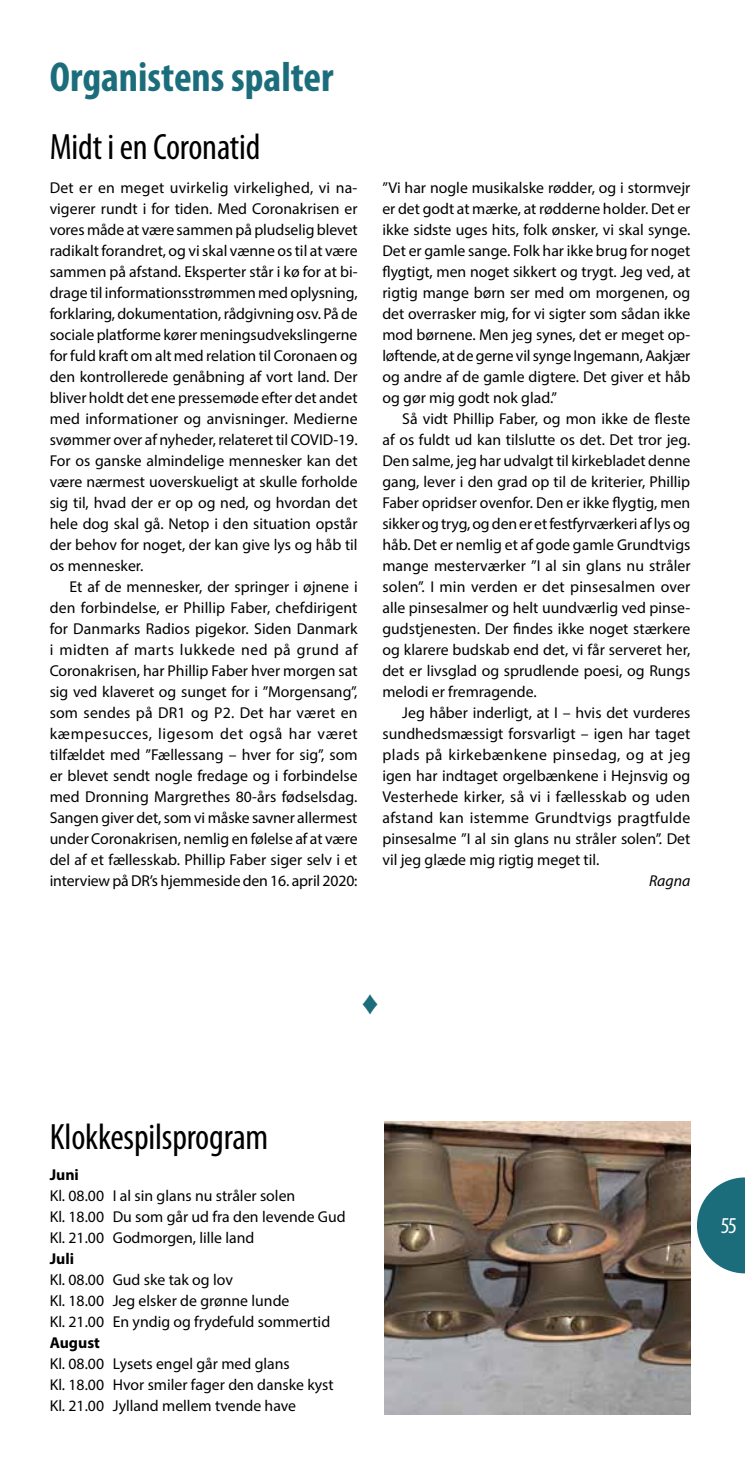
<style>
.page{position:relative;width:745px;height:1474px;background:#fff}
.page>*{position:absolute;margin:0;border:0;box-sizing:border-box;transform-origin:0 0}
.t1{font:700 condensed 42px "Myriad Pro";color:#1b6d7c}
.t2{font:condensed 36.75px "Myriad Pro";letter-spacing:-.005em;color:#000}
.t3{font:condensed 22.75px "Myriad Pro";color:#fff}
.t4{font:15.75px/21px "Myriad Pro";color:#000;text-align:justify}
.t5{font:700 15.75px "Myriad Pro";color:#000}
.t6{font:italic 15.75px "Myriad Pro";color:#000}
</style>
<div class="page">
<svg style="left:697px;top:1177px;width:47px;height:96px"></svg>
<img style="left:384px;top:1121px;width:306px;height:293px">
<h1 class="t1" style="left:50px;top:51px;width:285px">Organistens spalter</h1>
<h2 class="t2" style="left:50px;top:125px;width:212px">Midt i en Coronatid</h2>
<p class="t4" style="left:50px;top:177px;width:309px">Det er en meget uvirkelig virkelighed, vi na&shy;vigerer rundt i for tiden. Med Coronakrisen er vores måde at være sammen på pludselig blevet radikalt forandret, og vi skal vænne os til at være sammen på afstand. Eksperter står i kø for at bi&shy;drage til informationsstrømmen med oplysning, forklaring, dokumentation, rådgivning osv. På de sociale platforme kører meningsudvekslingerne for fuld kraft om alt med relation til Coronaen og den kontrollerede genåbning af vort land. Der bliver holdt det ene pressemøde efter det andet med informationer og anvisninger. Medierne svømmer over af nyheder, relateret til COVID-19.<br>For os ganske almindelige mennesker kan det være nærmest uoverskueligt at skulle forholde sig til, hvad der er op og ned, og hvordan det hele dog skal gå. Netop i den situation opstår der behov for noget, der kan give lys og håb til os mennesker.</p>
<p class="t4" style="left:50px;top:576px;width:309px;text-indent:20px">Et af de mennesker, der springer i øjnene i den forbindelse, er Phillip Faber, chefdirigent for Danmarks Radios pigekor. Siden Danmark i midten af marts lukkede ned på grund af Coronakrisen, har Phillip Faber hver morgen sat sig ved klaveret og sunget for i ”Morgensang”, som sendes på DR1 og P2. Det har været en kæmpesucces, ligesom det også har været tilfældet med ”Fællessang – hver for sig”, som er blevet sendt nogle fredage og i forbindelse med Dronning Margrethes 80-års fødselsdag.<br>Sangen giver det, som vi måske savner allermest under Coronakrisen, nemlig en følelse af at være del af et fællesskab. Phillip Faber siger selv i et interview på DR’s hjemmeside den 16. april 2020:</p>
<p class="t4" style="left:382px;top:177px;width:309px">”Vi har nogle musikalske rødder, og i stormvejr er det godt at mærke, at rødderne holder. Det er ikke sidste uges hits, folk ønsker, vi skal synge.<br>Det er gamle sange. Folk har ikke brug for noget flygtigt, men noget sikkert og trygt. Jeg ved, at rigtig mange børn ser med om morgenen, og det overrasker mig, for vi sigter som sådan ikke mod børnene. Men jeg synes, det er meget op&shy;løftende, at de gerne vil synge Ingemann, Aakjær og andre af de gamle digtere. Det giver et håb og gør mig godt nok glad.”</p>
<p class="t4" style="left:382px;top:408px;width:309px;text-indent:20px">Så vidt Phillip Faber, og mon ikke de fleste af os fuldt ud kan tilslutte os det. Det tror jeg.<br>Den salme, jeg har udvalgt til kirkebladet denne gang, lever i den grad op til de kriterier, Phillip Faber opridser ovenfor. Den er ikke flygtig, men sikker og tryg, og den er et festfyrværkeri af lys og håb. Det er nemlig et af gode gamle Grundtvigs mange mesterværker ”I al sin glans nu stråler solen”. I min verden er det pinsesalmen over alle pinsesalmer og helt uundværlig ved pinse&shy;gudstjenesten. Der findes ikke noget stærkere og klarere budskab end det, vi får serveret her, det er livsglad og sprudlende poesi, og Rungs melodi er fremragende.</p>
<p class="t4" style="left:382px;top:702px;width:309px;text-indent:20px">Jeg håber inderligt, at I – hvis det vurderes sundhedsmæssigt forsvarligt – igen har taget plads på kirkebænkene pinsedag, og at jeg igen har indtaget orgelbænkene i Hejnsvig og Vesterhede kirker, så vi i fællesskab og uden afstand kan istemme Grundtvigs pragtfulde pinsesalme ”I al sin glans nu stråler solen”. Det vil jeg glæde mig rigtig meget til.</p>
<p class="t6" style="left:648px;top:871px;width:43px">Ragna</p>
<h2 class="t2" style="left:50px;top:1114px;width:220px">Klokkespilsprogram</h2>
<p class="t5" style="left:50px;top:1164px;width:31px">Juni</p>
<p class="t4" style="left:50px;top:1185px;width:297px;text-align:left">Kl. 08.00 I al sin glans nu stråler solen<br>Kl. 18.00 Du som går ud fra den levende Gud<br>Kl. 21.00 Godmorgen, lille land</p>
<p class="t5" style="left:50px;top:1248px;width:26px">Juli</p>
<p class="t4" style="left:50px;top:1269px;width:282px;text-align:left">Kl. 08.00 Gud ske tak og lov<br>Kl. 18.00 Jeg elsker de grønne lunde<br>Kl. 21.00 En yndig og frydefuld sommertid</p>
<p class="t5" style="left:50px;top:1332px;width:52px">August</p>
<p class="t4" style="left:50px;top:1353px;width:285px;text-align:left">Kl. 08.00 Lysets engel går med glans<br>Kl. 18.00 Hvor smiler fager den danske kyst<br>Kl. 21.00 Jylland mellem tvende have</p>
<h3 class="t3" style="left:720px;top:1211px;width:18px">55</h3>
</div>
